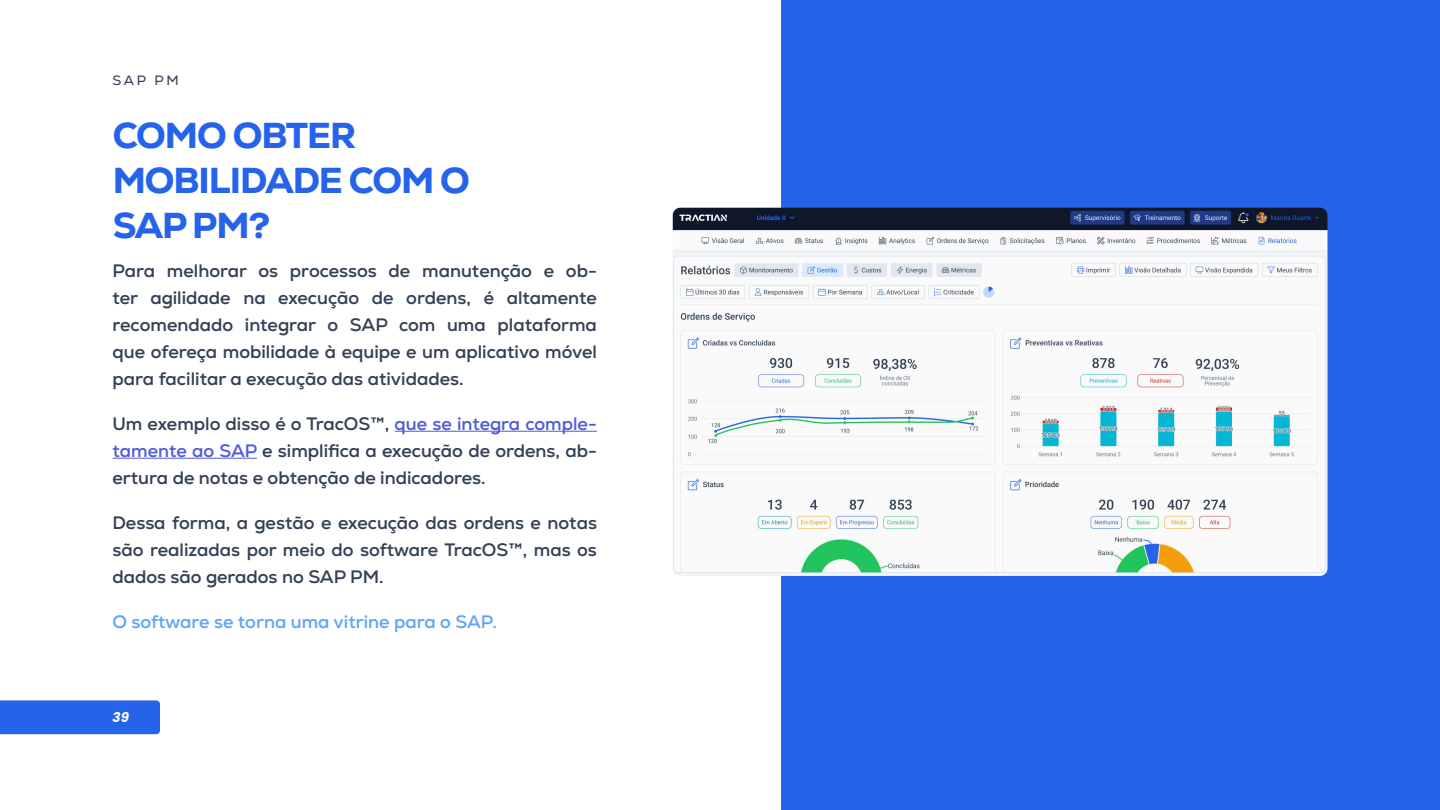
<style>
.page{position:relative;width:1440px;height:810px;background:#fff}
.page>*{position:absolute;margin:0;border:0;box-sizing:border-box;transform-origin:0 0}
.t1{font:800 36px/45px "Nexa";letter-spacing:-.03em;color:#2563eb}
.t2{font:700 18px/27px "Nexa";color:#334155;text-align:justify}
.t3{font:700 18px "Nexa";color:#60a5fa}
.t4{font:13.5px "Nexa";color:#334155}
.t5{font:italic 700 13.5px "Poppins";color:#fafafa}
.s1{color:#4f5cd6}
</style>
<div class="page">
<div style="left:781px;top:0;width:659px;height:810px;background:#2563eb"></div>
<hr style="left:395px;top:431px;width:202px;height:1px;background:#4f5cd6">
<hr style="left:112px;top:458px;width:145px;height:1px;background:#4f5cd6">
<div style="left:0;top:700px;width:160px;height:34px;background:#2563eb"></div>
<img style="left:673px;top:208px;width:655px;height:368px">
<p class="t4" style="left:112px;top:71px;width:68px">SAP PM</p>
<h1 class="t1" style="left:113px;top:112px;width:359px">COMO OBTER<br>MOBILIDADE COM O<br>SAP PM?</h1>
<p class="t2" style="left:112px;top:257px;width:486px">Para melhorar os processos de manutenção e ob&shy;ter agilidade na execução de ordens, é altamente recomendado integrar o SAP com uma plataforma que ofereça mobilidade à equipe e um aplicativo móvel para facilitar a execução das atividades.</p>
<p class="t2" style="left:112px;top:410px;width:486px">Um exemplo disso é o TracOS™, <span class="s1">que se integra comple&shy;tamente ao SAP</span> e simplifica a execução de ordens, ab&shy;ertura de notas e obtenção de indicadores.</p>
<p class="t2" style="left:112px;top:509px;width:486px">Dessa forma, a gestão e execução das ordens e notas são realizadas por meio do software TracOS™, mas os dados são gerados no SAP PM.</p>
<p class="t3" style="left:112px;top:610px;width:386px">O software se torna uma vitrine para o SAP.</p>
<p class="t5" style="left:112px;top:710px;width:18px">39</p>
</div>
